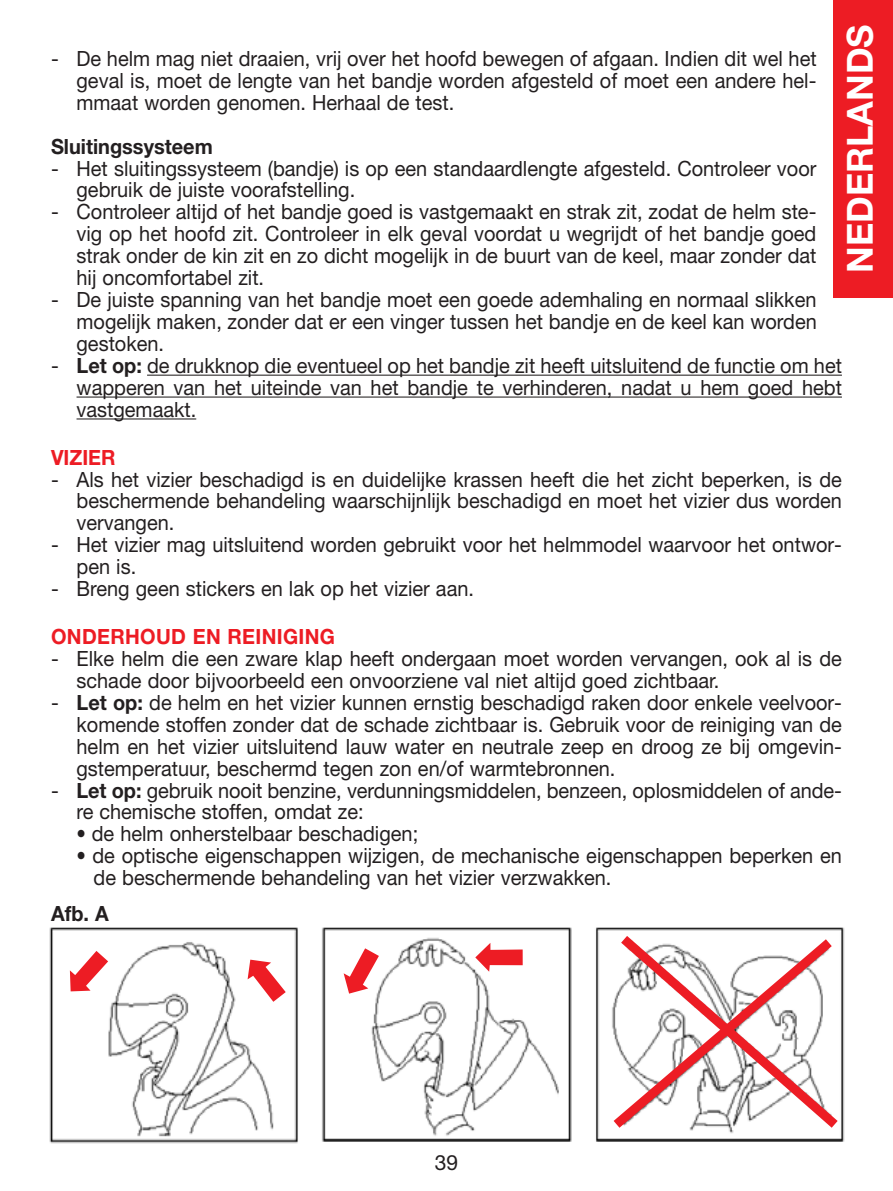
<style>
.page{position:relative;width:893px;height:1191px;background:#fff}
.page>*{position:absolute;margin:0;border:0;box-sizing:border-box;transform-origin:0 0}
.t1{font:700 36px "Helvetica Neue";color:#fff}
.t2{font:21px/21.9px "Helvetica Neue LT Std";color:#231f20;text-align:justify;scale:.95 1}
.t3{font:21px/21.9px "Helvetica Neue LT Std";color:#231f20;scale:.9 1}
.t4{font:700 21px "Helvetica Neue";letter-spacing:.015em;color:#ed1c24;scale:.95 1}
.t5{font:700 21px "Helvetica Neue";color:#231f20;scale:.95 1}
.t6{font:21px "Helvetica Neue LT Std";color:#231f20}
.s1{font-family:"Helvetica Neue";font-weight:700}
</style>
<div class="page">
<img style="left:49px;top:927px;width:796px;height:217px">
<svg style="left:611px;top:927px;width:234px;height:210px;background:#898989"></svg>
<svg style="left:604px;top:930px;width:237px;height:207px"></svg>
<svg style="left:70px;top:951px;width:38px;height:40px"></svg>
<svg style="left:344px;top:948px;width:35px;height:45px"></svg>
<svg style="left:475px;top:942px;width:48px;height:29px"></svg>
<svg style="left:248px;top:959px;width:38px;height:42px"></svg>
<hr style="left:147px;top:374px;width:695px;height:2px;background:#231f20">
<hr style="left:77px;top:396px;width:765px;height:1px;background:#231f20">
<hr style="left:77px;top:418px;width:119px;height:1px;background:#231f20">
<div style="left:833px;top:0;width:60px;height:298px;background:#ed1c24"></div>
<h1 class="t1" style="left:847px;top:273px;width:250px;rotate:-90deg">NEDERLANDS</h1>
<p class="t2" style="left:77px;top:50px;width:781px;text-indent:-26px">- De helm mag niet draaien, vrij over het hoofd bewegen of afgaan. Indien dit wel het geval is, moet de lengte van het bandje worden afgesteld of moet een andere hel&shy;mmaat worden genomen. Herhaal de test.</p>
<p class="t5" style="left:51px;top:139px;width:172px">Sluitingssysteem</p>
<p class="t2" style="left:77px;top:159px;width:780px;text-indent:-26px">- Het sluitingssysteem (bandje) is op een standaardlengte afgesteld. Controleer voor gebruik de juiste voorafstelling.</p>
<p class="t2" style="left:77px;top:203px;width:780px;text-indent:-26px">- Controleer altijd of het bandje goed is vastgemaakt en strak zit, zodat de helm ste&shy;vig op het hoofd zit. Controleer in elk geval voordat u wegrijdt of het bandje goed strak onder de kin zit en zo dicht mogelijk in de buurt van de keel, maar zonder dat hij oncomfortabel zit.</p>
<p class="t2" style="left:77px;top:291px;width:781px;text-indent:-26px">- De juiste spanning van het bandje moet een goede ademhaling en normaal slikken mogelijk maken, zonder dat er een vinger tussen het bandje en de keel kan worden gestoken.</p>
<p class="t2" style="left:77px;top:356px;width:807px;text-indent:-26px">- <span class="s1">Let op:</span> de drukknop die eventueel op het bandje zit heeft uitsluitend de functie om het wapperen van het uiteinde van het bandje te verhinderen, nadat u hem goed hebt vastgemaakt.</p>
<p class="t4" style="left:51px;top:449px;width:69px">VIZIER</p>
<p class="t2" style="left:77px;top:470px;width:807px;text-indent:-26px">- Als het vizier beschadigd is en duidelijke krassen heeft die het zicht beperken, is de beschermende behandeling waarschijnlijk beschadigd en moet het vizier dus worden vervangen.</p>
<p class="t2" style="left:77px;top:536px;width:807px;text-indent:-26px">- Het vizier mag uitsluitend worden gebruikt voor het helmmodel waarvoor het ontwor&shy;pen is.</p>
<p class="t2" style="left:51px;top:580px;width:447px">- Breng geen stickers en lak op het vizier aan.</p>
<p class="t4" style="left:51px;top:629px;width:300px">ONDERHOUD EN REINIGING</p>
<p class="t2" style="left:77px;top:650px;width:807px;text-indent:-26px">- Elke helm die een zware klap heeft ondergaan moet worden vervangen, ook al is de schade door bijvoorbeeld een onvoorziene val niet altijd goed zichtbaar.</p>
<p class="t2" style="left:77px;top:693px;width:807px;text-indent:-26px">- <span class="s1">Let op:</span> de helm en het vizier kunnen ernstig beschadigd raken door enkele veelvoor&shy;komende stoffen zonder dat de schade zichtbaar is. Gebruik voor de reiniging van de helm en het vizier uitsluitend lauw water en neutrale zeep en droog ze bij omgevin&shy;gstemperatuur, beschermd tegen zon en/of warmtebronnen.</p>
<p class="t2" style="left:77px;top:781px;width:807px;text-indent:-26px">- <span class="s1">Let op:</span> gebruik nooit benzine, verdunningsmiddelen, benzeen, oplosmiddelen of ande&shy;re chemische stoffen, omdat ze:</p>
<p class="t3" style="left:77px;top:825px;width:381px">• de helm onherstelbaar beschadigen;</p>
<p class="t3" style="left:94px;top:847px;width:833px;text-indent:-17px">• de optische eigenschappen wijzigen, de mechanische eigenschappen beperken en de beschermende behandeling van het vizier verzwakken.</p>
<p class="t5" style="left:51px;top:905px;width:62px">Afb. A</p>
<p class="t6" style="left:435px;top:1155px;width:25px">39</p>
</div>
